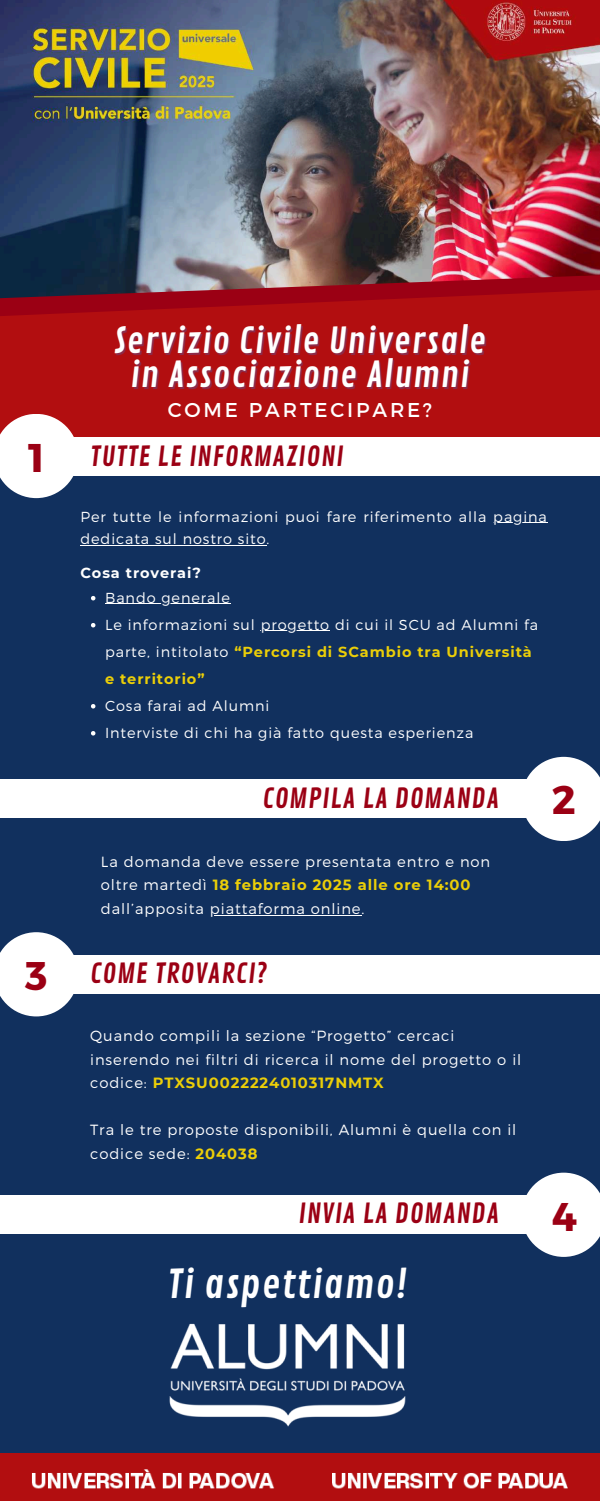
<style>
.page{position:relative;width:600px;height:1501px;background:#fff}
.page>*{position:absolute;margin:0;border:0;box-sizing:border-box;transform-origin:0 0}
.t1{font:700 40px "Montserrat";color:#9b0014}
.t2{font:38.8px "Contrail One";letter-spacing:.03em;color:#fff}
.t3{font:35px/33.8px "Contrail One";letter-spacing:.03em;color:#fff;text-align:center}
.t4{font:27px "Contrail One";letter-spacing:.03em;color:#9b0014}
.t5{font:20px "Montserrat";letter-spacing:.14em;color:#fff}
.t6{font:300 14.7px/23.2px "Montserrat";letter-spacing:.065em;color:#fff}
.t7{font:300 14.5px/27px "Montserrat";letter-spacing:.065em;color:#fff}
.t8{font:700 14.5px "Montserrat";letter-spacing:.065em;color:#fff}
.s1{font-family:"Montserrat";font-weight:700;font-size:40px}
.s2{font-weight:700;color:#ebce08}
</style>
<div class="page">
<div style="left:0;top:0;width:600px;height:1500px;background:#11305e"></div>
<img style="left:0;top:0;width:600px;height:274px">
<img style="left:169px;top:1323px;width:237px;height:104px">
<hr style="left:210px;top:914px;width:152px;height:1px;background:#fff">
<div style="left:0;top:779px;width:600px;height:39px;background:#fff"></div>
<svg style="left:526px;top:756px;width:74px;height:85px"></svg>
<div style="left:0;top:954px;width:600px;height:39px;background:#fff"></div>
<svg style="left:0;top:932px;width:78px;height:84px"></svg>
<div style="left:0;top:1195px;width:600px;height:38px;background:#fff"></div>
<svg style="left:522px;top:1172px;width:78px;height:84px"></svg>
<img style="left:0;top:1453px;width:600px;height:47px">
<img style="left:0;top:274px;width:600px;height:15px">
<svg style="left:0;top:289px;width:600px;height:147px;background:#ae0d11"></svg>
<div style="left:0;top:436px;width:600px;height:39px;background:#fff"></div>
<svg style="left:0;top:414px;width:78px;height:84px"></svg>
<hr style="left:493px;top:522px;width:55px;height:1px;background:#fff">
<hr style="left:80px;top:545px;width:187px;height:1px;background:#fff">
<svg style="left:91px;top:596px;width:4px;height:4px"></svg>
<hr style="left:105px;top:603px;width:126px;height:1px;background:#fff">
<svg style="left:91px;top:623px;width:4px;height:4px"></svg>
<hr style="left:261px;top:630px;width:69px;height:1px;background:#fff">
<svg style="left:91px;top:704px;width:4px;height:4px"></svg>
<svg style="left:91px;top:731px;width:4px;height:4px"></svg>
<h3 class="t3" style="left:114px;top:325px;width:374px">Servizio Civile Universale in Associazione Alumni</h3>
<h3 class="t5" style="left:168px;top:396px;width:266px">COME PARTECIPARE?</h3>
<h3 class="t4" style="left:28px;top:440px;width:317px"><span class="s1">1</span> TUTTE LE INFORMAZIONI</h3>
<p class="t7" style="left:80px;top:504px;width:468px;line-height:22.5px">Per tutte le informazioni puoi fare riferimento alla pagina dedicata sul nostro sito.</p>
<p class="t8" style="left:80px;top:564px;width:122px">Cosa troverai?</p>
<p class="t7" style="left:105px;top:583px;width:435px">Bando generale<br>Le informazioni sul progetto di cui il SCU ad Alumni fa parte, intitolato <span class="s2">“Percorsi di SCambio tra Università e territorio”</span></p>
<p class="t7" style="left:105px;top:691px;width:370px">Cosa farai ad Alumni<br>Interviste di chi ha già fatto questa esperienza</p>
<h3 class="t4" style="left:262px;top:782px;width:238px">COMPILA LA DOMANDA</h3>
<h1 class="t1" style="left:552px;top:773px;width:25px">2</h1>
<p class="t6" style="left:101px;top:848px;width:391px;line-height:23.6px">La domanda deve essere presentata entro e non oltre martedì <span class="s2">18 febbraio 2025 alle ore 14:00 </span>dall’apposita piattaforma online.</p>
<h3 class="t4" style="left:25px;top:957px;width:243px"><span class="s1">3</span> COME TROVARCI?</h3>
<p class="t6" style="left:90px;top:1023px;width:433px">Quando compili la sezione “Progetto” cercaci inserendo nei filtri di ricerca il nome del progetto o il codice: <span class="s2">PTXSU0022224010317NMTX</span></p>
<p class="t6" style="left:90px;top:1117px;width:428px">Tra le tre proposte disponibili, Alumni è quella con il codice sede: <span class="s2">204038</span></p>
<h3 class="t4" style="left:299px;top:1197px;width:202px">INVIA LA DOMANDA</h3>
<h1 class="t1" style="left:552px;top:1189px;width:27px">4</h1>
<h2 class="t2" style="left:168px;top:1260px;width:241px">Ti aspettiamo!</h2>
</div>
